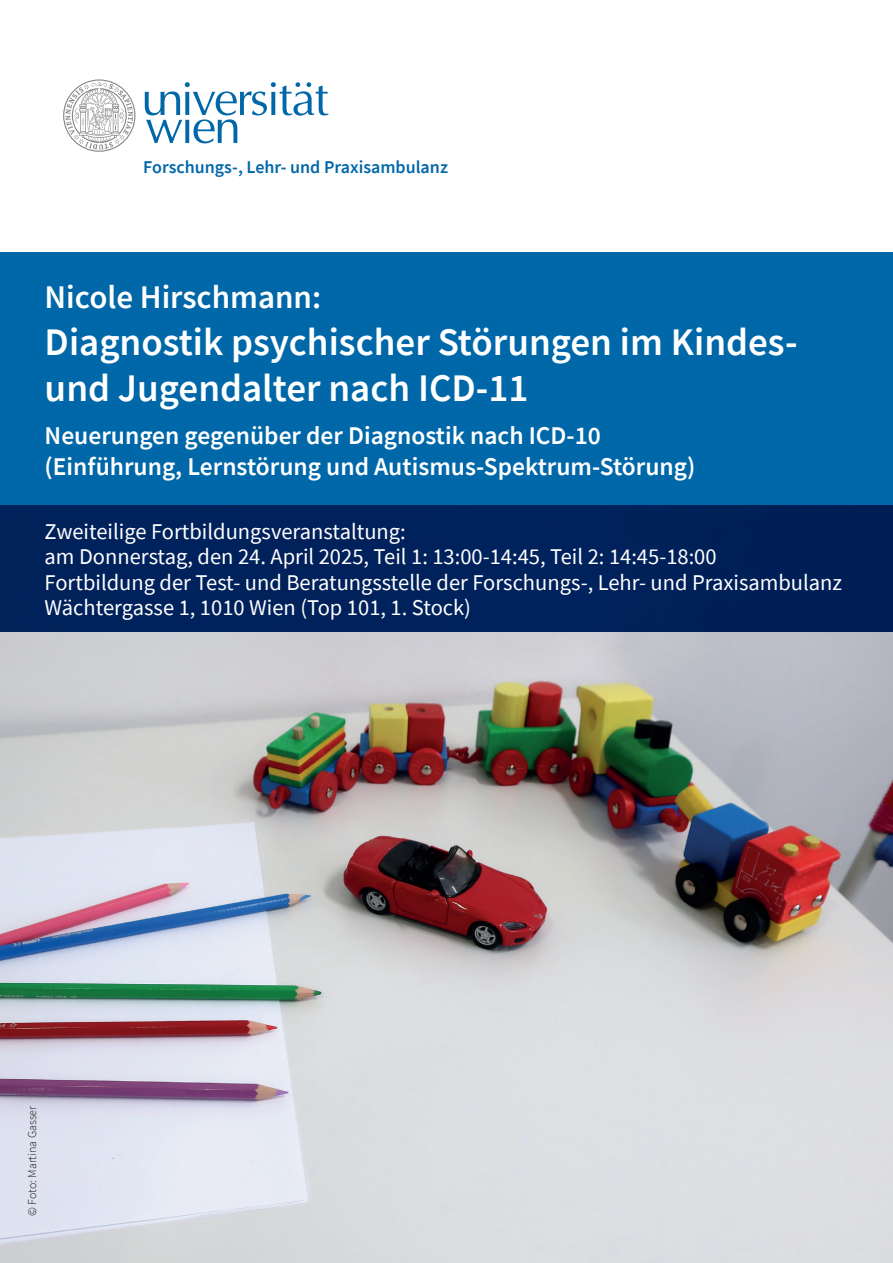
<style>
.page{position:relative;width:893px;height:1263px;background:#fff}
.page>*{position:absolute;margin:0;border:0;box-sizing:border-box;transform-origin:0 0}
.t1{font:600 39px/46.8px "Source Sans Pro";color:#fff}
.t2{font:600 33px "Source Sans Pro";color:#fff}
.t3{font:600 25.5px/30.6px "Source Sans Pro";color:#fff}
.t4{font:22.5px/25.5px "Source Sans Pro";color:#fff}
.t5{font:600 18px "Source Sans Pro";color:#0068a9}
.t6{font:300 12px "Source Sans Pro";color:#231f20}
</style>
<div class="page">
<img style="left:0;top:631px;width:893px;height:632px">
<div style="left:0;top:253px;width:893px;height:252px;background:#0068a9"></div>
<div style="left:0;top:505px;width:893px;height:126px;background:#00215b"></div>
<svg style="left:63px;top:79px;width:72px;height:73px"></svg>
<svg style="left:145px;top:82px;width:183px;height:61px"></svg>
<p class="t5" style="left:143px;top:155px;width:306px">Forschungs-, Lehr- und Praxisambulanz</p>
<h2 class="t2" style="left:45px;top:275px;width:278px">Nicole Hirschmann:</h2>
<h1 class="t1" style="left:45px;top:318px;width:755px">Diagnostik psychischer Störungen im Kindes&shy;und Jugendalter nach ICD-11</h1>
<p class="t3" style="left:45px;top:420px;width:652px">Neuerungen gegenüber der Diagnostik nach ICD-10 (Einführung, Lernstörung und Autismus-Spektrum-Störung)</p>
<p class="t4" style="left:45px;top:518px;width:799px">Zweiteilige Fortbildungsveranstaltung:<br>am Donnerstag, den 24. April 2025, Teil 1: 13:00-14:45, Teil 2: 14:45-18:00<br>Fortbildung der Test- und Beratungsstelle der Forschungs-, Lehr- und Praxisambulanz Wächtergasse 1, 1010 Wien (Top 101, 1. Stock)</p>
<p class="t6" style="left:25px;top:1216px;width:112px;rotate:-90deg">© Foto: Martina Gasser</p>
</div>
